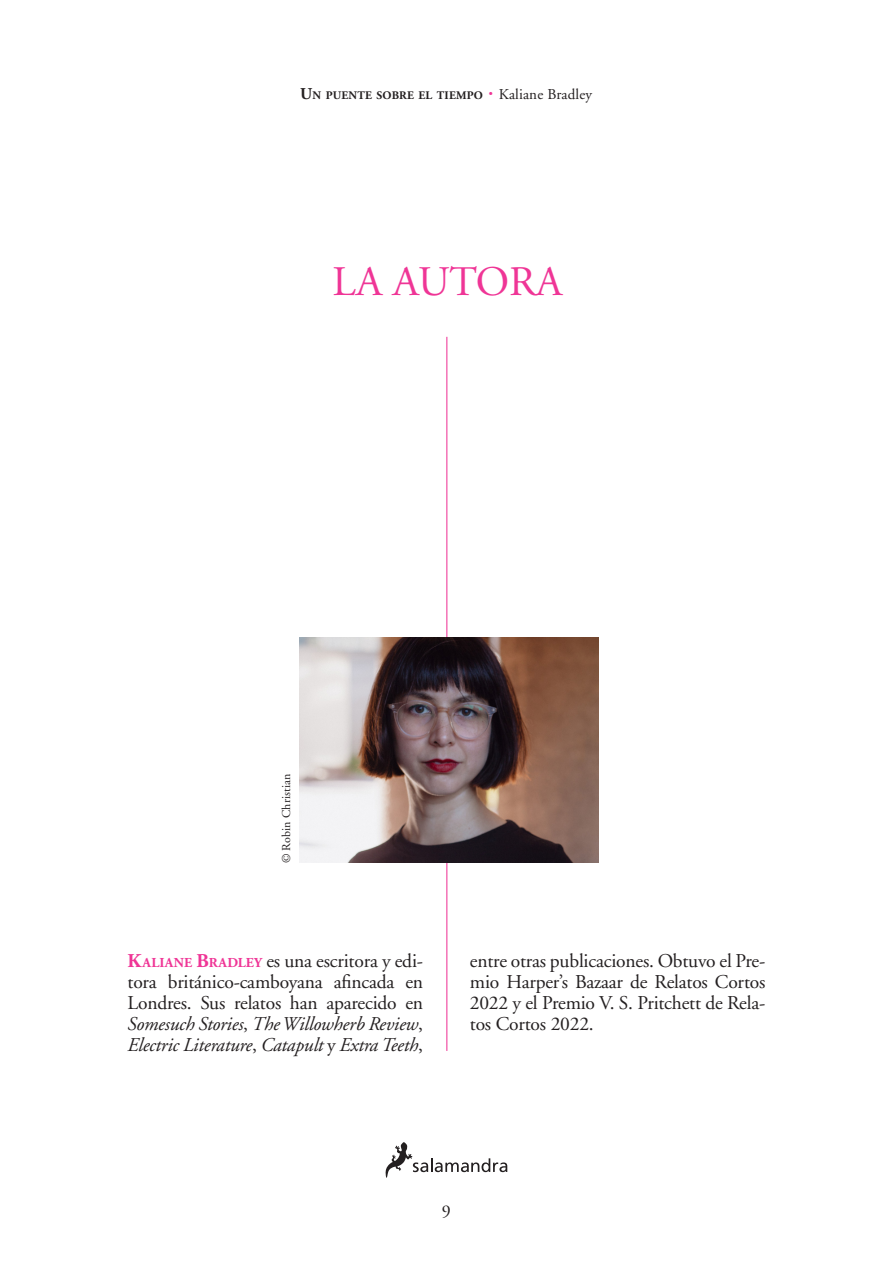
<style>
.page{position:relative;width:893px;height:1263px;background:#fff}
.page>*{position:absolute;margin:0;border:0;box-sizing:border-box;transform-origin:0 0}
.epígrafes{font:42px "Adobe Garamond";color:#ef3596}
.General{font:19.5px/21px "Adobe Garamond";letter-spacing:-.01em;color:#231f20;text-align:justify}
.t1{font:18px "Adobe Garamond";color:#231f20}
.t2{font:15px "Adobe Garamond";letter-spacing:.01em;color:#231f20}
.t3{font:12px "Adobe Garamond";letter-spacing:.01em;color:#231f20}
.t4{font:700 11.55px "Adobe Garamond";letter-spacing:.015em;color:#231f20}
.s1{font-size:16.5px}
.s2{font-size:27px;color:#ef3596}
.s3{font-weight:700;color:#ef3596}
.s4{font-weight:700;font-size:13.65px;color:#ef3596}
.s5{font-style:italic}
</style>
<div class="page">
<hr style="left:446px;top:337px;width:1px;height:714px;background:#ef3596">
<img style="left:300px;top:637px;width:298px;height:225px">
<svg style="left:385px;top:1142px;width:122px;height:36px"></svg>
<p class="t4" style="left:300px;top:89px;width:184px"><span class="s1">U</span>N PUENTE SOBRE EL TIEMPO</p>
<p class="t2" style="left:487px;top:86px;width:106px"><span class="s2">·</span> Kaliane Bradley</p>
<p class="epígrafes" style="left:332px;top:259px;width:232px">LA AUTORA</p>
<p class="t3" style="left:280px;top:863px;width:91px;rotate:-90deg">© Robin Christian</p>
<p class="General" style="left:128px;top:951px;width:297px"><span class="s3">K</span><span class="s4">ALIANE</span> <span class="s3">B</span><span class="s4">RADLEY</span> es una escritora y edi&shy;tora británico-camboyana afincada en Londres. Sus relatos han aparecido en <span class="s5">Somesuch Stories</span>, <span class="s5">The Willowherb Review</span>, <span class="s5">Electric Literature</span>, <span class="s5">Catapult</span> y <span class="s5">Extra Teeth</span>,</p>
<p class="General" style="left:470px;top:951px;width:297px">entre otras publicaciones. Obtuvo el Pre&shy;mio Harper’s Bazaar de Relatos Cortos 2022 y el Premio V. S. Pritchett de Rela&shy;tos Cortos 2022.</p>
<p class="t1" style="left:442px;top:1201px;width:10px">9</p>
</div>
